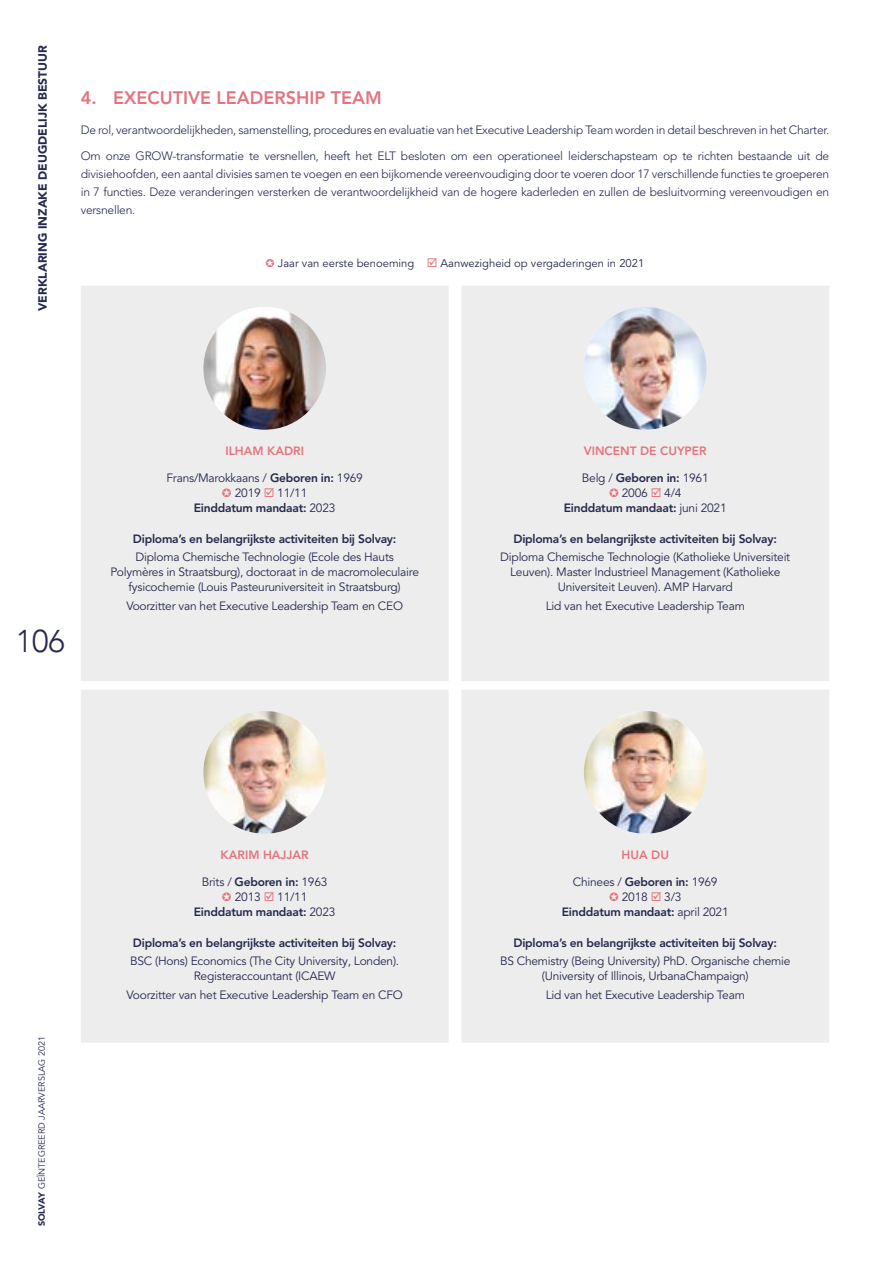
<style>
.page{position:relative;width:893px;height:1263px;background:#fff}
.page>*{position:absolute;margin:0;border:0;box-sizing:border-box;transform-origin:0 0}
.t1{font:300 31.5px "Avenir";color:#26294e}
.t2{font:800 18px "Avenir LT Pro";color:#e3747e}
._99_-_Resume_Infos{font:12px/15px "Avenir LT Pro";letter-spacing:-.02em;color:#26294e;text-align:center}
._8_-_Text{font:300 12px/18px "Avenir LT Pro";letter-spacing:-.02em;color:#26294e;text-align:justify}
._99_-_Resume_CATEGOR{font:800 12px "Avenir LT Pro";letter-spacing:-.02em;color:#26294e}
._99_-_Resume_Infos-2{font:800 12px/15px "Avenir LT Pro";letter-spacing:-.02em;color:#26294e;text-align:center}
._99_-_Resume_Name{font:800 12px "Avenir LT Pro";color:#e3747e}
.t3{font:900 12px "Avenir";color:#26294e}
.t4{font:11.25px "Avenir LT Pro";color:#26294e}
.t5{font:9px "Avenir";color:#26294e}
.s1{color:#e3747e}
.s2{font-weight:800}
.s3{font-weight:400}
.s4{font-weight:900}
</style>
<div class="page">
<div style="left:81px;top:286px;width:748px;height:757px;background:#ededed"></div>
<img style="left:203px;top:307px;width:123px;height:123px;border-radius:61px">
<img style="left:584px;top:307px;width:123px;height:123px;border-radius:61px">
<img style="left:203px;top:711px;width:123px;height:123px;border-radius:61px">
<img style="left:584px;top:711px;width:123px;height:123px;border-radius:61px">
<p class="t3" style="left:32px;top:311px;width:267px;rotate:-90deg">VERKLARING INZAKE DEUGDELIJK BESTUUR</p>
<p class="t2" style="left:81px;top:87px;width:302px">4. EXECUTIVE LEADERSHIP TEAM</p>
<p class="_8_-_Text" style="left:81px;top:120px;width:750px">De rol, verantwoordelijkheden, samenstelling, procedures en evaluatie van het Executive Leadership Team worden in detail beschreven in het Charter.</p>
<p class="_8_-_Text" style="left:81px;top:147px;width:750px">Om onze GROW-transformatie te versnellen, heeft het ELT besloten om een operationeel leiderschapsteam op te richten bestaande uit de divisiehoofden, een aantal divisies samen te voegen en een bijkomende vereenvoudiging door te voeren door 17 verschillende functies te groeperen in 7 functies. Deze veranderingen versterken de verantwoordelijkheid van de hogere kaderleden en zullen de besluitvorming vereenvoudigen en versnellen.</p>
<p class="t4" style="left:266px;top:256px;width:380px"><span class="s1">✪</span> Jaar van eerste benoeming <span class="s1">☑</span> Aanwezigheid op vergaderingen in 2021</p>
<h1 class="t1" style="left:16px;top:622px;width:51px">106</h1>
<p class="_99_-_Resume_Name" style="left:225px;top:443px;width:80px">ILHAM KADRI</p>
<p class="_99_-_Resume_Infos" style="left:167px;top:470px;width:198px">Frans/Marokkaans / <span class="s2">Geboren in:</span> 1969 <span class="s1">✪</span> 2019 <span class="s1">☑</span> 11/11<br><span class="s2">Einddatum mandaat:</span> 2023</p>
<p class="_99_-_Resume_CATEGOR" style="left:133px;top:532px;width:265px">Diploma’s en belangrijkste activiteiten bij Solvay:</p>
<p class="_99_-_Resume_Infos" style="left:110px;top:549px;width:310px">Diploma Chemische Technologie (Ecole des Hauts<br>Polymères in Straatsburg), doctoraat in de macromoleculaire fysicochemie (Louis Pasteuruniversiteit in Straatsburg)</p>
<p class="_99_-_Resume_Infos" style="left:126px;top:599px;width:278px">Voorzitter van het Executive Leadership Team en CEO</p>
<p class="_99_-_Resume_Name" style="left:584px;top:443px;width:125px">VINCENT DE CUYPER</p>
<p class="_99_-_Resume_Infos-2" style="left:564px;top:470px;width:164px"><span class="s3">Belg /</span> Geboren in: <span class="s3">1961<br></span><span class="s1">✪</span> <span class="s3">2006</span> <span class="s1">☑</span> <span class="s3">4/4<br></span>Einddatum mandaat: <span class="s3">juni 2021</span></p>
<p class="_99_-_Resume_CATEGOR" style="left:514px;top:532px;width:265px">Diploma’s en belangrijkste activiteiten bij Solvay:</p>
<p class="_99_-_Resume_Infos" style="left:500px;top:549px;width:291px">Diploma Chemische Technologie (Katholieke Universiteit<br>Leuven). Master Industrieel Management (Katholieke<br>Universiteit Leuven). AMP Harvard</p>
<p class="_99_-_Resume_Infos" style="left:546px;top:599px;width:201px">Lid van het Executive Leadership Team</p>
<p class="t5" style="left:36px;top:1226px;width:192px;rotate:-90deg"><span class="s4">SOLVAY</span> GEÏNTEGREERD JAARVERSLAG 2021</p>
<p class="_99_-_Resume_Name" style="left:221px;top:847px;width:90px">KARIM HAJJAR</p>
<p class="_99_-_Resume_Infos-2" style="left:194px;top:874px;width:143px"><span class="s3">Brits /</span> Geboren in: <span class="s3">1963<br></span><span class="s1">✪</span> <span class="s3">2013</span> <span class="s1">☑</span> <span class="s3">11/11<br></span>Einddatum mandaat: <span class="s3">2023</span></p>
<p class="_99_-_Resume_CATEGOR" style="left:133px;top:936px;width:265px">Diploma’s en belangrijkste activiteiten bij Solvay:</p>
<p class="_99_-_Resume_Infos" style="left:130px;top:953px;width:270px">BSC (Hons) Economics (The City University, Londen).<br>Registeraccountant (ICAEW</p>
<p class="_99_-_Resume_Infos" style="left:127px;top:988px;width:278px">Voorzitter van het Executive Leadership Team en CFO</p>
<p class="_99_-_Resume_Name" style="left:621px;top:847px;width:49px">HUA DU</p>
<p class="_99_-_Resume_Infos" style="left:562px;top:874px;width:168px">Chinees / <span class="s2">Geboren in:</span> 1969<br><span class="s1">✪</span> 2018 <span class="s1">☑</span> 3/3<br><span class="s2">Einddatum mandaat:</span> april 2021</p>
<p class="_99_-_Resume_CATEGOR" style="left:514px;top:936px;width:265px">Diploma’s en belangrijkste activiteiten bij Solvay:</p>
<p class="_99_-_Resume_Infos" style="left:500px;top:953px;width:292px">BS Chemistry (Being University) PhD. Organische chemie (University of Illinois, UrbanaChampaign)</p>
<p class="_99_-_Resume_Infos" style="left:546px;top:988px;width:201px">Lid van het Executive Leadership Team</p>
</div>
